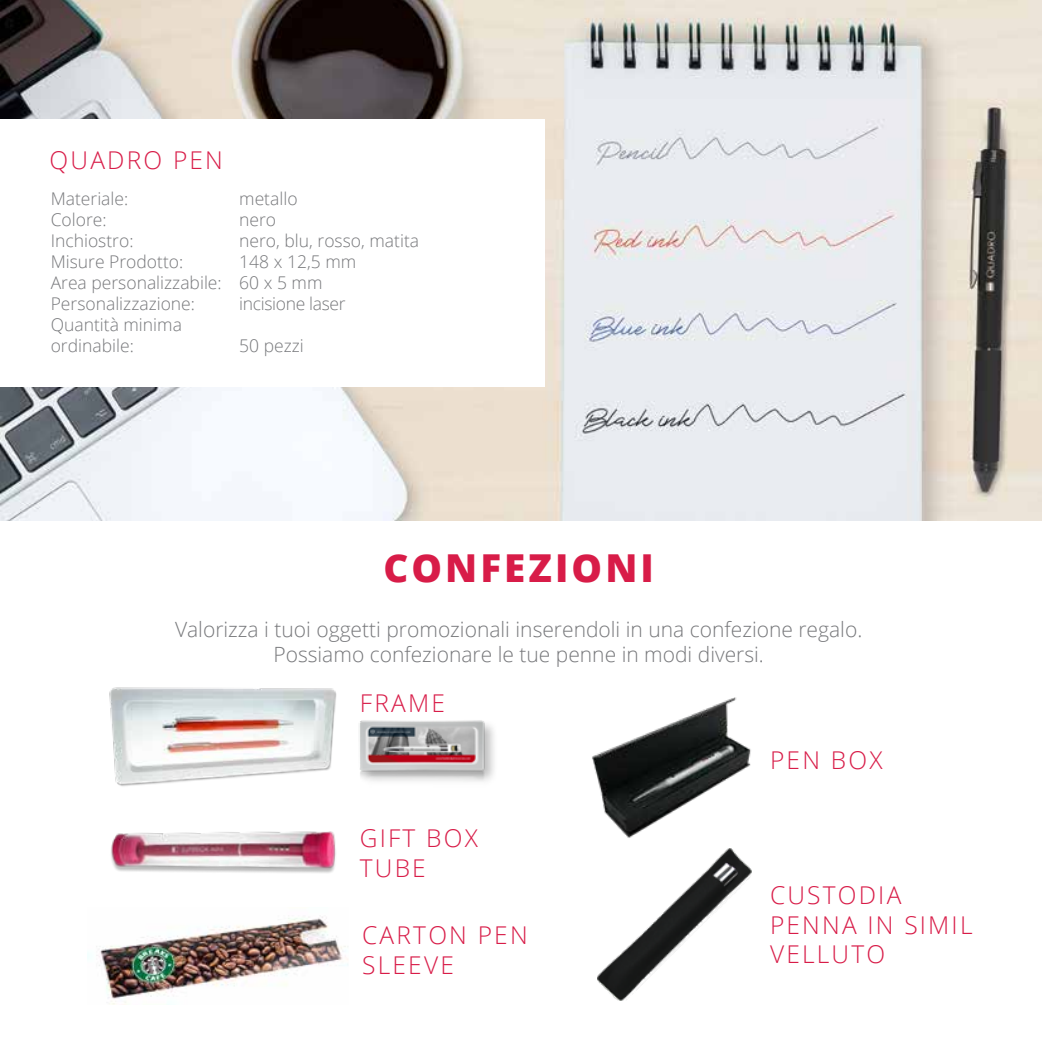
<style>
.page{position:relative;width:1042px;height:1042px;background:#fff}
.page>*{position:absolute;margin:0;border:0;box-sizing:border-box;transform-origin:0 0}
.t1{font:800 38.5px "Open Sans";letter-spacing:.08em;color:#d81c48}
.t2{font:300 24.5px/29.4px "Open Sans";letter-spacing:.09em;color:#d81c48}
.t3{font:300 21px/24.5px "Open Sans";color:#77787b;text-align:center}
.t4{font:300 17.5px/21px "Open Sans";color:#77787b}
.t5{font:300 17.5px "Open Sans";letter-spacing:-.02em;color:#77787b}
</style>
<div class="page">
<img style="left:0;top:0;width:1042px;height:521px">
<div style="left:0;top:119px;width:544px;height:268px;background:#fff"></div>
<img style="left:598px;top:849px;width:153px;height:151px">
<img style="left:592px;top:697px;width:159px;height:141px">
<img style="left:109px;top:687px;width:228px;height:100px">
<img style="left:111px;top:831px;width:225px;height:42px">
<div style="left:358px;top:719px;width:140px;height:73px;background:#000;opacity:.25"></div>
<img style="left:358px;top:719px;width:133px;height:62px">
<img style="left:88px;top:916px;width:260px;height:88px">
<h2 class="t2" style="left:50px;top:144px;width:175px">QUADRO PEN</h2>
<p class="t4" style="left:51px;top:188px;width:79px">Materiale:</p>
<p class="t4" style="left:239px;top:188px;width:60px">metallo</p>
<p class="t4" style="left:51px;top:209px;width:57px">Colore:</p>
<p class="t4" style="left:239px;top:209px;width:38px">nero</p>
<p class="t4" style="left:51px;top:230px;width:84px">Inchiostro:</p>
<p class="t4" style="left:239px;top:230px;width:181px">nero, blu, rosso, matita</p>
<p class="t4" style="left:51px;top:251px;width:134px">Misure Prodotto:</p>
<p class="t4" style="left:51px;top:251px;width:307px;text-indent:188px">148 x 12,5 mm<br>Area personalizzabile: 60 x 5 mm<br>Personalizzazione:</p>
<p class="t5" style="left:239px;top:292px;width:108px">incisione laser</p>
<p class="t4" style="left:51px;top:314px;width:133px">Quantità minima ordinabile:</p>
<p class="t4" style="left:239px;top:335px;width:66px">50 pezzi</p>
<h1 class="t1" style="left:383px;top:539px;width:272px">CONFEZIONI</h1>
<p class="t3" style="left:175px;top:617px;width:689px">Valorizza i tuoi oggetti promozionali inserendoli in una confezione regalo.<br>Possiamo confezionare le tue penne in modi diversi.</p>
<h2 class="t2" style="left:360px;top:688px;width:87px">FRAME</h2>
<h2 class="t2" style="left:360px;top:823px;width:120px">GIFT BOX<br>TUBE</h2>
<h2 class="t2" style="left:362px;top:920px;width:167px">CARTON PEN<br>SLEEVE</h2>
<h2 class="t2" style="left:770px;top:745px;width:114px">PEN BOX</h2>
<h2 class="t2" style="left:770px;top:880px;width:204px">CUSTODIA<br>PENNA IN SIMIL<br>VELLUTO</h2>
</div>
